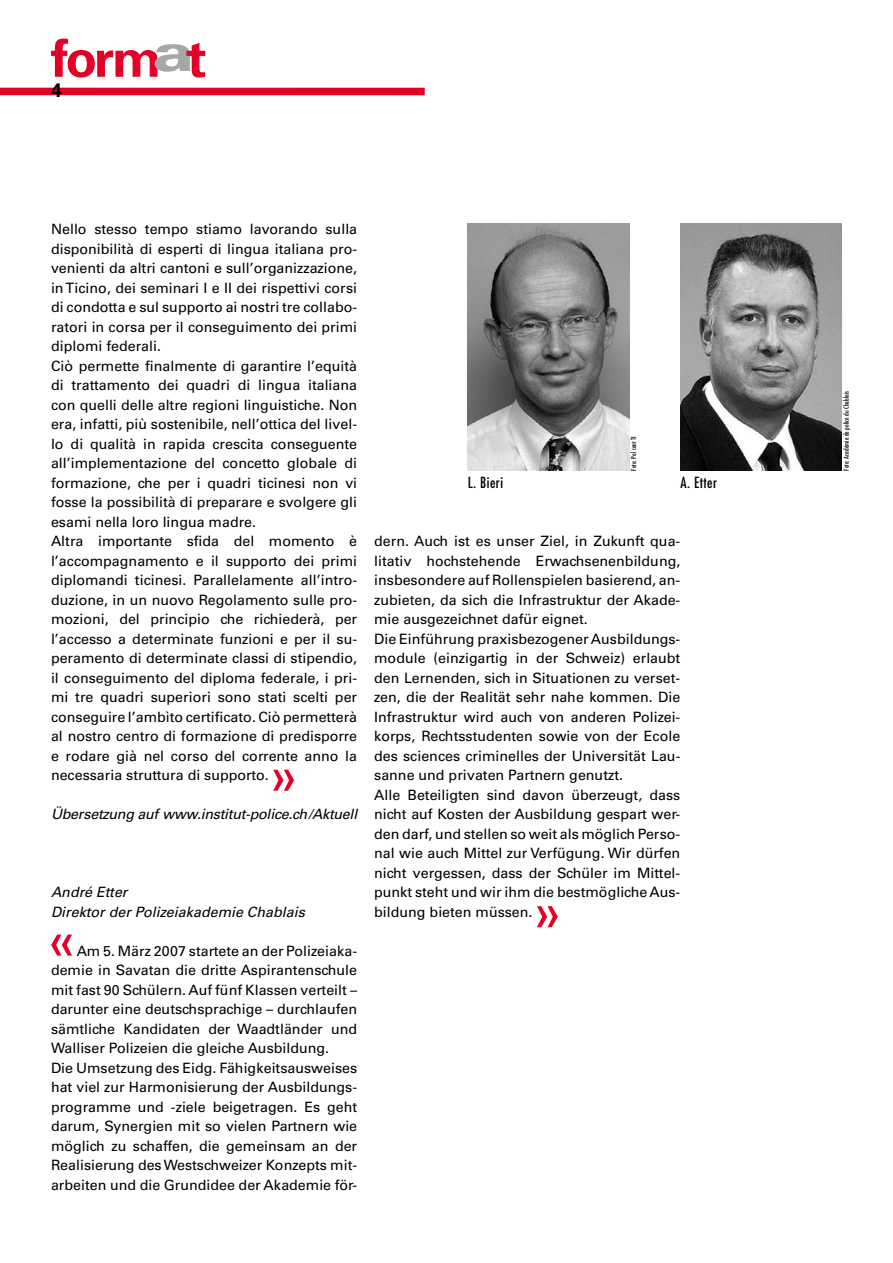
<style>
.page{position:relative;width:893px;height:1263px;background:#fff}
.page>*{position:absolute;margin:0;border:0;box-sizing:border-box;transform-origin:0 0}
.t1{font:54px "Univers";color:#e40026}
.t2{font:700 19.5px "Univers";color:#000}
.t3{font:condensed 15px "Futura";letter-spacing:.03em;color:#000}
.t4{font:14.25px/19.5px "Univers";color:#000}
.t5{font:italic 14.25px "Univers CE";letter-spacing:-.02em;color:#000}
.t6{font:italic 14.25px/19.5px "Univers CE";color:#000}
.t7{font:condensed 6.75px "Futura";letter-spacing:.015em;color:#000}
</style>
<div class="page">
<div style="left:0;top:88px;width:425px;height:7px;background:#e40026"></div>
<svg style="left:51px;top:39px;width:154px;height:39px"></svg>
<img style="left:468px;top:223px;width:161px;height:247px">
<img style="left:680px;top:223px;width:162px;height:247px">
<h2 class="t2" style="left:51px;top:78px;width:12px">4</h2>
<p class="t4" style="left:51px;top:219px;width:308px">Nello stesso tempo stiamo lavorando sulla disponibilità di esperti di lingua italiana pro&shy;venienti da altri cantoni e sull’organizzazione, in Ticino, dei seminari I e II dei rispettivi corsi di condotta e sul supporto ai nostri tre collabo&shy;ratori in corsa per il conseguimento dei primi diplomi federali.<br>Ciò permette finalmente di garantire l’equità di trattamento dei quadri di lingua italiana con quelli delle altre regioni linguistiche. Non era, infatti, più sostenibile, nell’ottica del livel&shy;lo di qualità in rapida crescita conseguente all’implementazione del concetto globale di formazione, che per i quadri ticinesi non vi fosse la possibilità di preparare e svolgere gli esami nella loro lingua madre.<br>Altra importante sfida del momento è l’accompagnamento e il supporto dei primi diplomandi ticinesi. Parallelamente all’intro&shy;duzione, in un nuovo Regolamento sulle pro&shy;mozioni, del principio che richiederà, per l’accesso a determinate funzioni e per il su&shy;peramento di determinate classi di stipendio, il conseguimento del diploma federale, i pri&shy;mi tre quadri superiori sono stati scelti per conseguire l’ambìto certificato. Ciò permetterà al nostro centro di formazione di predisporre e rodare già nel corso del corrente anno la necessaria struttura di supporto.</p>
<h1 class="t1" style="left:269px;top:742px;width:32px">»</h1>
<p class="t5" style="left:51px;top:806px;width:308px">Übersetzung auf www.institut-police.ch/Aktuell</p>
<p class="t6" style="left:51px;top:883px;width:255px">André Etter<br>Direktor der Polizeiakademie Chablais</p>
<h1 class="t1" style="left:47px;top:907px;width:32px">«</h1>
<p class="t4" style="left:51px;top:941px;width:308px;text-indent:26px">Am 5. März 2007 startete an der Polizeiaka&shy;demie in Savatan die dritte Aspirantenschule mit fast 90 Schülern. Auf fünf Klassen verteilt – darunter eine deutschsprachige – durchlaufen sämtliche Kandidaten der Waadtländer und Walliser Polizeien die gleiche Ausbildung.<br>Die Umsetzung des Eidg. Fähigkeitsausweises hat viel zur Harmonisierung der Ausbildungs&shy;programme und -ziele beigetragen. Es geht darum, Synergien mit so vielen Partnern wie möglich zu schaffen, die gemeinsam an der Realisierung des Westschweizer Konzepts mit&shy;arbeiten und die Grundidee der Akademie för-</p>
<p class="t7" style="left:630px;top:471px;width:36px;rotate:-90deg">Foto: Pol cant TI</p>
<p class="t3" style="left:468px;top:473px;width:37px">L. Bieri</p>
<p class="t3" style="left:680px;top:473px;width:38px">A. Etter</p>
<p class="t4" style="left:374px;top:531px;width:308px">dern. Auch ist es unser Ziel, in Zukunft qua&shy;litativ hochstehende Erwachsenenbildung, insbesondere auf Rollenspielen basierend, an&shy;zubieten, da sich die Infrastruktur der Akade&shy;mie ausgezeichnet dafür eignet.<br>Die Einführung praxisbezogener Ausbildungs&shy;module (einzigartig in der Schweiz) erlaubt den Lernenden, sich in Situationen zu verset&shy;zen, die der Realität sehr nahe kommen. Die Infrastruktur wird auch von anderen Polizei&shy;korps, Rechtsstudenten sowie von der Ecole des sciences criminelles der Universität Lau&shy;sanne und privaten Partnern genutzt.<br>Alle Beteiligten sind davon überzeugt, dass nicht auf Kosten der Ausbildung gespart wer&shy;den darf, und stellen so weit als möglich Perso&shy;nal wie auch Mittel zur Verfügung. Wir dürfen nicht vergessen, dass der Schüler im Mittel&shy;punkt steht und wir ihm die bestmögliche Aus&shy;bildung bieten müssen.</p>
<h1 class="t1" style="left:533px;top:879px;width:32px">»</h1>
<p class="t7" style="left:842px;top:471px;width:81px;rotate:-90deg">Foto: Académie de police du Chablais</p>
</div>
